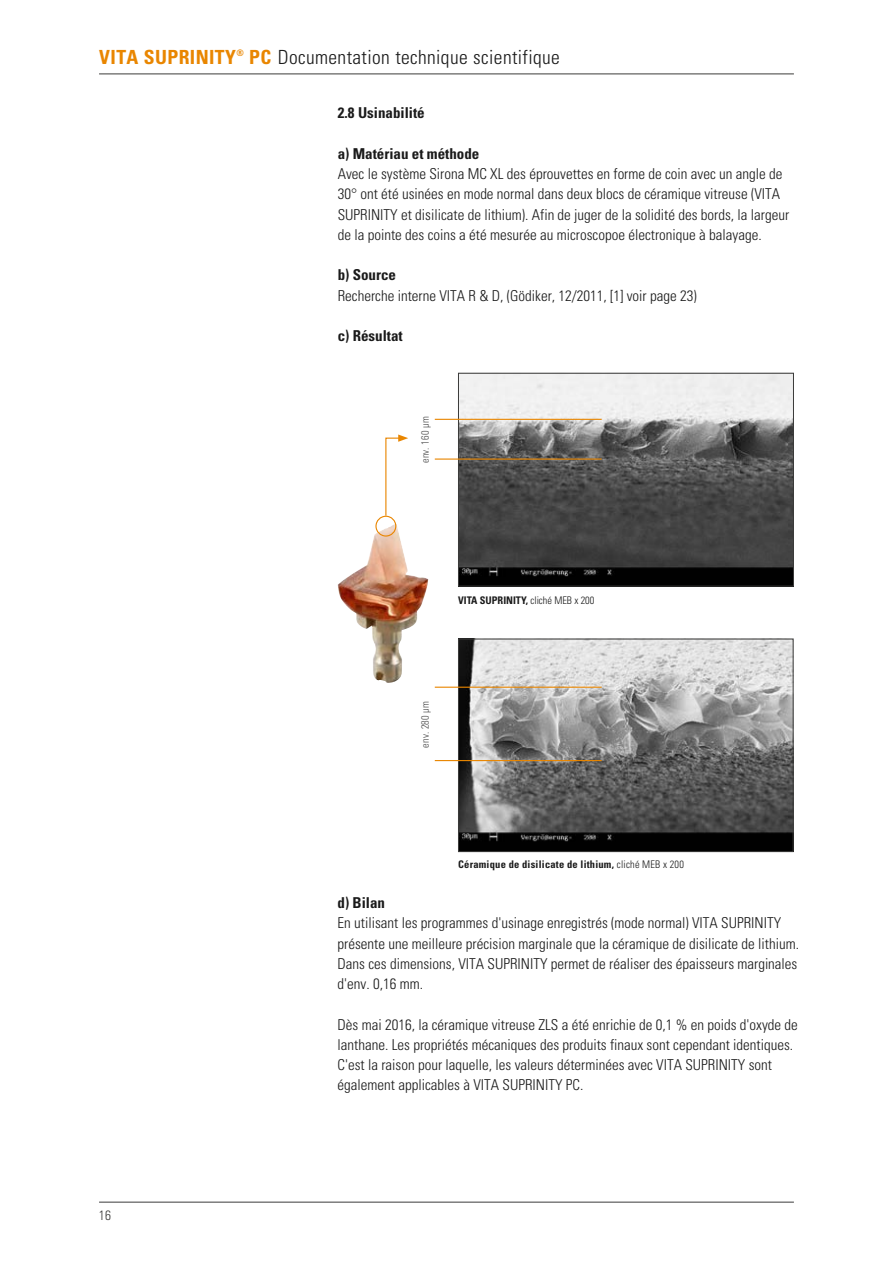
<style>
.page{position:relative;width:893px;height:1263px;background:#fff}
.page>*{position:absolute;margin:0;border:0;box-sizing:border-box;transform-origin:0 0}
.t1{font:300 condensed 19.5px "Univers";letter-spacing:.02em;color:#1a1a1a}
.t2{font:300 condensed 15px/20.2px "Univers LT";color:#1a1a1a}
.t3{font:700 condensed 15px "Univers LT";color:#1a1a1a}
.t4{font:300 condensed 13.5px "Univers";color:#3b3b3a}
.t5{font:700 condensed 10.5px "Univers";letter-spacing:.02em;color:#1a1a1a}
.t6{font:700 condensed 10.5px "Univers";color:#1a1a1a}
.t7{font:300 condensed 10.5px "Univers";letter-spacing:.02em;color:#4d4d4d}
.s1{font-weight:700;color:#e98600}
.s2{font-weight:300}
</style>
<div class="page">
<img style="left:460px;top:375px;width:332px;height:209px">
<div style="left:458px;top:373px;width:336px;height:213px;border:1px solid #3b3b3a"></div>
<img style="left:338px;top:525px;width:58px;height:84px">
<hr style="left:435px;top:419px;width:167px;height:1px;background:#e98600">
<hr style="left:435px;top:458px;width:167px;height:2px;background:#e98600">
<div style="left:375px;top:516px;width:21px;height:21px;border:1px solid #e98600;border-radius:50%"></div>
<svg style="left:385px;top:434px;width:23px;height:83px"></svg>
<img style="left:460px;top:641px;width:331px;height:209px">
<div style="left:458px;top:639px;width:335px;height:213px;border:1px solid #3b3b3a"></div>
<hr style="left:435px;top:687px;width:167px;height:1px;background:#e98600">
<hr style="left:435px;top:760px;width:167px;height:1px;background:#e98600">
<hr style="left:99px;top:1202px;width:695px;height:1px;background:#3b3b3a">
<hr style="left:99px;top:74px;width:695px;height:1px;background:#3b3b3a">
<h1 class="t1" style="left:99px;top:45px;width:462px"><span class="s1">VITA SUPRINITY</span><sup>®</sup> <span class="s1">PC</span> Documentation technique scientifique</h1>
<p class="t3" style="left:338px;top:104px;width:89px">2.8 Usinabilité</p>
<p class="t3" style="left:338px;top:144px;width:143px">a) Matériau et méthode</p>
<p class="t2" style="left:338px;top:164px;width:453px">Avec le système Sirona MC XL des éprouvettes en forme de coin avec un angle de 30° ont été usinées en mode normal dans deux blocs de céramique vitreuse (VITA SUPRINITY et disilicate de lithium). Afin de juger de la solidité des bords, la largeur de la pointe des coins a été mesurée au microscopoe électronique à balayage.</p>
<p class="t3" style="left:338px;top:266px;width:60px">b) Source</p>
<p class="t2" style="left:338px;top:285px;width:360px">Recherche interne VITA R &amp; D, (Gödiker, 12/2011, [1] voir page 23)</p>
<p class="t3" style="left:338px;top:327px;width:67px">c) Résultat</p>
<p class="t7" style="left:419px;top:463px;width:48px;rotate:-90deg">env. 160 µm</p>
<p class="t6" style="left:458px;top:594px;width:138px">VITA SUPRINITY, <span class="s2">cliché MEB x 200</span></p>
<p class="t7" style="left:419px;top:748px;width:48px;rotate:-90deg">env. 280 µm</p>
<p class="t5" style="left:458px;top:857px;width:227px">Céramique de disilicate de lithium, <span class="s2">cliché MEB x 200</span></p>
<p class="t4" style="left:99px;top:1207px;width:14px">16</p>
<p class="t3" style="left:338px;top:894px;width:49px">d) Bilan</p>
<p class="t2" style="left:338px;top:913px;width:463px">En utilisant les programmes d'usinage enregistrés (mode normal) VITA SUPRINITY présente une meilleure précision marginale que la céramique de disilicate de lithium.<br>Dans ces dimensions, VITA SUPRINITY permet de réaliser des épaisseurs marginales d'env. 0,16 mm.</p>
<p class="t2" style="left:338px;top:1014px;width:462px">Dès mai 2016, la céramique vitreuse ZLS a été enrichie de 0,1 % en poids d'oxyde de lanthane. Les propriétés mécaniques des produits finaux sont cependant identiques.<br>C'est la raison pour laquelle, les valeurs déterminées avec VITA SUPRINITY sont également applicables à VITA SUPRINITY PC.</p>
</div>
